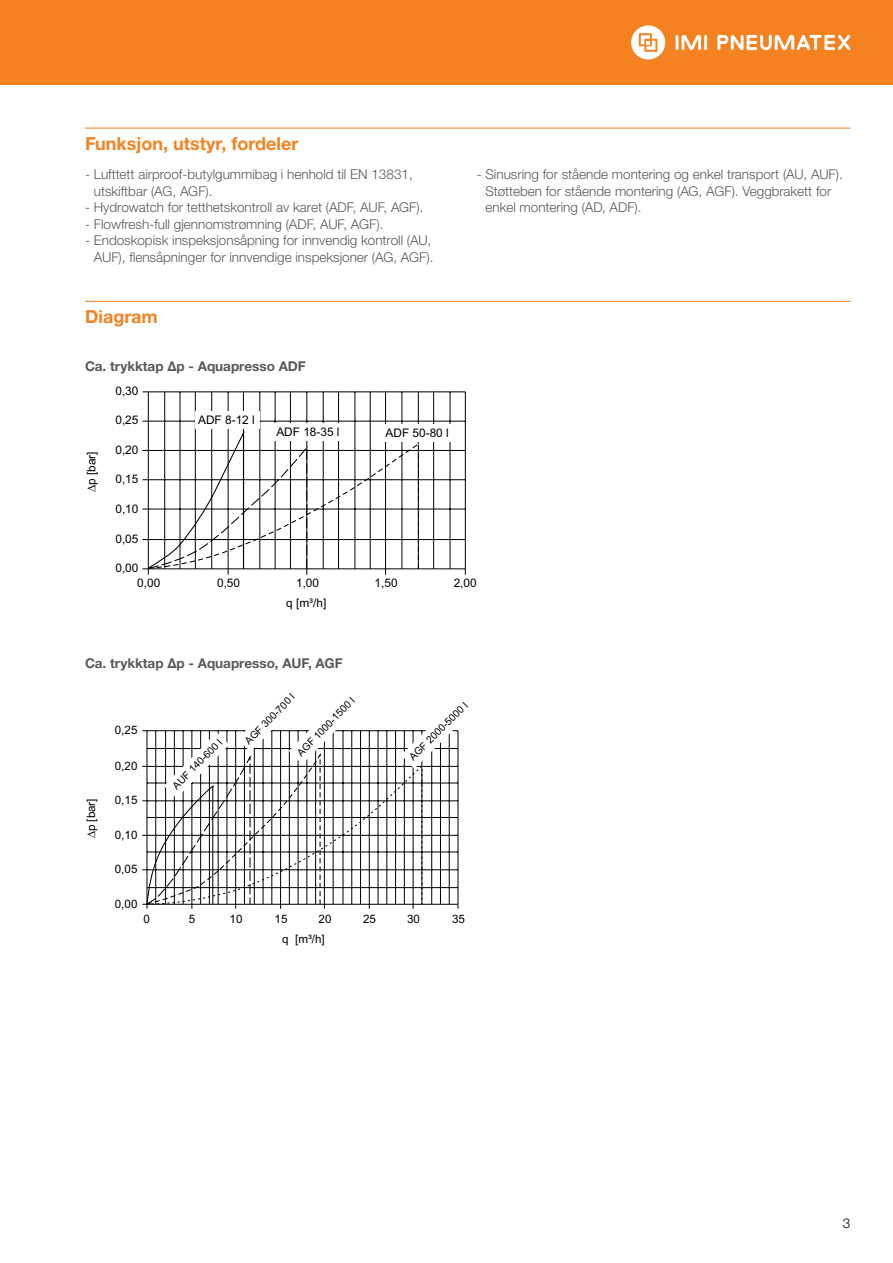
<style>
.page{position:relative;width:893px;height:1263px;background:#fff}
.page>*{position:absolute;margin:0;border:0;box-sizing:border-box;transform-origin:0 0}
.t1{font:700 18px "Helvetica Neue LTW1 G";color:#f58220}
.t2{font:300 13.5px/16.5px "Helvetica Neue LTW1 G";color:#58595b}
.t3{font:700 13.5px "Helvetica Neue LTW1 G";color:#58595b}
.t4{font:300 13.5px "Helvetica Neue LTW1 G";color:#000}
.t5{font:11.85px "Arial";color:#000}
.t6{font:11.55px "Arial";color:#000}
.t7{font:10.2px "Arial";color:#000}
</style>
<div class="page">
<div style="left:0;top:0;width:893px;height:85px;background:#f58220"></div>
<hr style="left:704px;top:35px;width:3px;height:15px;background:#fff">
<svg style="left:676px;top:35px;width:25px;height:15px"></svg>
<svg style="left:631px;top:25px;width:34px;height:35px"></svg>
<svg style="left:717px;top:35px;width:133px;height:15px"></svg>
<hr style="left:85px;top:128px;width:765px;height:1px;background:#f58220">
<hr style="left:85px;top:301px;width:765px;height:1px;background:#f58220">
<hr style="left:148px;top:392px;width:1px;height:177px;background:#000">
<hr style="left:465px;top:392px;width:1px;height:177px;background:#000">
<hr style="left:385px;top:392px;width:1px;height:177px;background:#000">
<hr style="left:307px;top:392px;width:1px;height:177px;background:#000">
<hr style="left:228px;top:392px;width:1px;height:177px;background:#000">
<hr style="left:450px;top:392px;width:1px;height:177px;background:#000">
<hr style="left:433px;top:392px;width:1px;height:177px;background:#000">
<hr style="left:418px;top:392px;width:1px;height:177px;background:#000">
<hr style="left:402px;top:392px;width:1px;height:177px;background:#000">
<hr style="left:370px;top:392px;width:1px;height:177px;background:#000">
<hr style="left:355px;top:392px;width:1px;height:177px;background:#000">
<hr style="left:338px;top:392px;width:1px;height:177px;background:#000">
<hr style="left:323px;top:392px;width:1px;height:177px;background:#000">
<hr style="left:290px;top:392px;width:1px;height:177px;background:#000">
<hr style="left:275px;top:392px;width:1px;height:177px;background:#000">
<hr style="left:260px;top:392px;width:1px;height:177px;background:#000">
<hr style="left:243px;top:392px;width:1px;height:177px;background:#000">
<hr style="left:211px;top:392px;width:1px;height:177px;background:#000">
<hr style="left:195px;top:392px;width:1px;height:177px;background:#000">
<hr style="left:180px;top:392px;width:1px;height:177px;background:#000">
<hr style="left:164px;top:392px;width:1px;height:177px;background:#000">
<hr style="left:148px;top:392px;width:317px;height:1px;background:#000">
<hr style="left:148px;top:421px;width:317px;height:1px;background:#000">
<hr style="left:148px;top:450px;width:317px;height:1px;background:#000">
<hr style="left:148px;top:479px;width:317px;height:1px;background:#000">
<hr style="left:148px;top:509px;width:317px;height:1px;background:#000">
<hr style="left:148px;top:539px;width:317px;height:1px;background:#000">
<hr style="left:148px;top:569px;width:317px;height:1px;background:#000">
<svg style="left:142px;top:428px;width:277px;height:147px"></svg>
<div style="left:195px;top:411px;width:65px;height:17px;background:#fff"></div>
<div style="left:271px;top:424px;width:77px;height:17px;background:#fff"></div>
<div style="left:379px;top:424px;width:78px;height:17px;background:#fff"></div>
<svg style="left:142px;top:730px;width:317px;height:179px"></svg>
<h1 class="t1" style="left:85px;top:132px;width:215px">Funksjon, utstyr, fordeler</h1>
<p class="t2" style="left:94px;top:166px;width:320px;text-indent:-9px">- Lufttett airproof-butylgummibag i henhold til EN 13831, utskiftbar (AG, AGF).</p>
<p class="t2" style="left:85px;top:199px;width:340px">- Hydrowatch for tetthetskontroll av karet (ADF, AUF, AGF).</p>
<p class="t2" style="left:85px;top:216px;width:300px">- Flowfresh-full gjennomstrømning (ADF, AUF, AGF).</p>
<p class="t2" style="left:85px;top:232px;width:350px;text-align:right">- Endoskopisk inspeksjonsåpning for innvendig kontroll (AU,<br>AUF), flensåpninger for innvendige inspeksjoner (AG, AGF).</p>
<h1 class="t1" style="left:85px;top:306px;width:74px">Diagram</h1>
<p class="t3" style="left:85px;top:358px;width:222px">Ca. trykktap Δp - Aquapresso ADF</p>
<p class="t5" style="left:84px;top:492px;width:42px;rotate:-90deg">∆p [bar]</p>
<p class="t5" style="left:115px;top:383px;width:25px">0,30</p>
<p class="t5" style="left:115px;top:412px;width:25px">0,25</p>
<p class="t5" style="left:115px;top:442px;width:25px">0,20</p>
<p class="t5" style="left:115px;top:471px;width:25px">0,15</p>
<p class="t5" style="left:115px;top:501px;width:25px">0,10</p>
<p class="t5" style="left:115px;top:531px;width:25px">0,05</p>
<p class="t5" style="left:115px;top:560px;width:25px">0,00</p>
<p class="t5" style="left:198px;top:412px;width:58px">ADF 8-12 l</p>
<p class="t5" style="left:276px;top:424px;width:65px">ADF 18-35 l</p>
<p class="t5" style="left:386px;top:425px;width:65px">ADF 50-80 l</p>
<p class="t2" style="left:485px;top:166px;width:359px;text-indent:-9px">- Sinusring for stående montering og enkel transport (AU, AUF).<br>Støtteben for stående montering (AG, AGF). Veggbrakett for enkel montering (AD, ADF).</p>
<p class="t5" style="left:137px;top:575px;width:25px">0,00</p>
<p class="t5" style="left:217px;top:575px;width:25px">0,50</p>
<p class="t5" style="left:296px;top:575px;width:25px">1,00</p>
<p class="t5" style="left:375px;top:575px;width:25px">1,50</p>
<p class="t5" style="left:454px;top:575px;width:25px">2,00</p>
<p class="t5" style="left:286px;top:595px;width:42px">q [m³/h]</p>
<p class="t3" style="left:85px;top:655px;width:259px">Ca. trykktap Δp - Aquapresso, AUF, AGF</p>
<p class="t6" style="left:84px;top:838px;width:42px;rotate:-90deg">∆p [bar]</p>
<p class="t6" style="left:115px;top:722px;width:24px">0,25</p>
<p class="t6" style="left:115px;top:758px;width:24px">0,20</p>
<p class="t6" style="left:115px;top:792px;width:24px">0,15</p>
<p class="t6" style="left:115px;top:827px;width:24px">0,10</p>
<p class="t6" style="left:115px;top:861px;width:24px">0,05</p>
<p class="t6" style="left:115px;top:896px;width:24px">0,00</p>
<p class="t7" style="left:170px;top:782px;width:67px;rotate:-45deg">AUF 140-600 l</p>
<p class="t7" style="left:242px;top:738px;width:68px;rotate:-46deg">AGF 300-700 l</p>
<p class="t7" style="left:294px;top:750px;width:79px;rotate:-46deg">AGF 1000-1500 l</p>
<p class="t7" style="left:406px;top:754px;width:79px;rotate:-45deg">AGF 2000-5000 l</p>
<p class="t6" style="left:144px;top:911px;width:8px">0</p>
<p class="t6" style="left:189px;top:911px;width:8px">5</p>
<p class="t6" style="left:230px;top:911px;width:14px">10</p>
<p class="t6" style="left:275px;top:911px;width:14px">15</p>
<p class="t6" style="left:319px;top:911px;width:14px">20</p>
<p class="t6" style="left:363px;top:911px;width:14px">25</p>
<p class="t6" style="left:407px;top:911px;width:14px">30</p>
<p class="t6" style="left:452px;top:911px;width:14px">35</p>
<p class="t6" style="left:282px;top:931px;width:44px">q [m³/h]</p>
<p class="t4" style="left:843px;top:1215px;width:9px">3</p>
</div>
